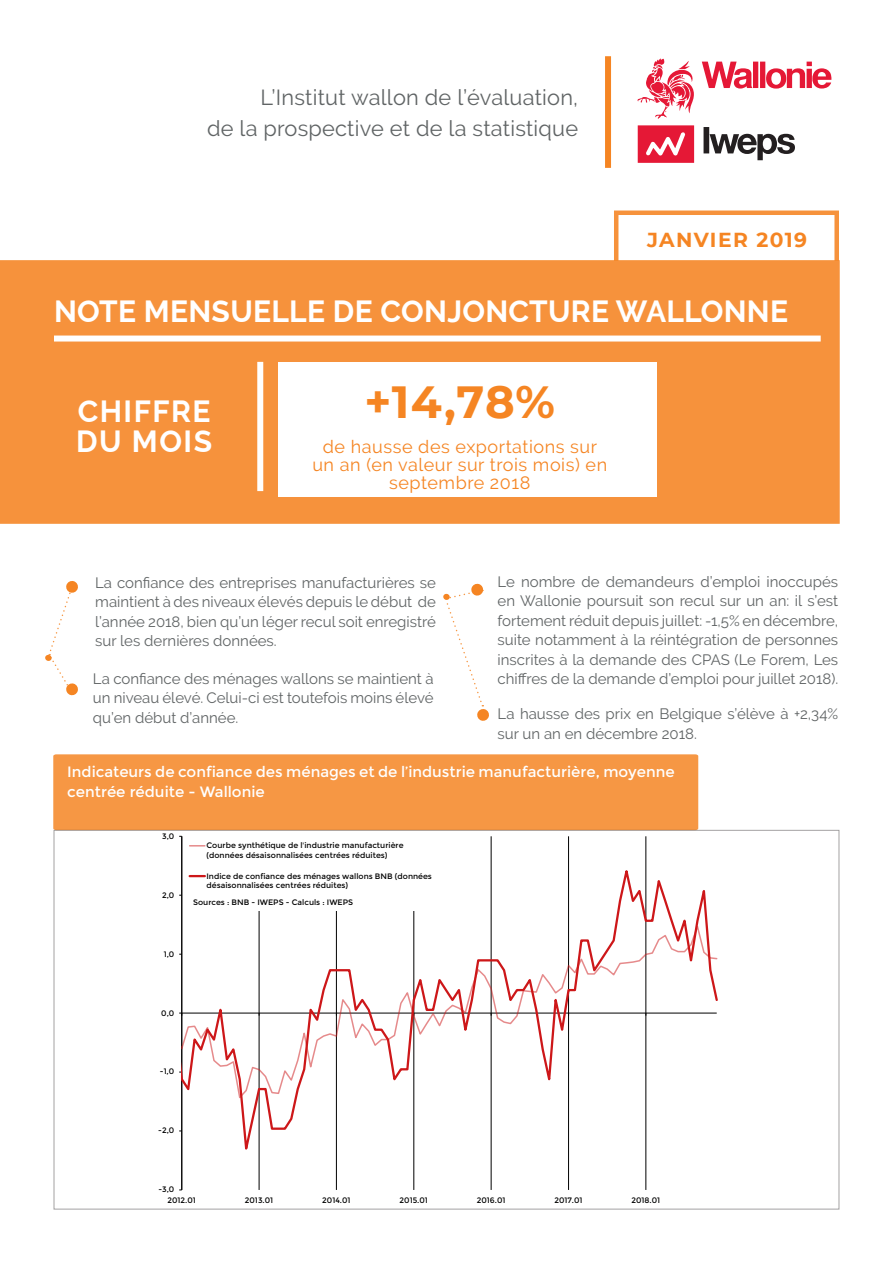
<style>
.page{position:relative;width:893px;height:1263px;background:#fff}
.page>*{position:absolute;margin:0;border:0;box-sizing:border-box;transform-origin:0 0}
.t1{font:700 45px "Montserrat";color:#f58523}
.t2{font:700 30px "Raleway";letter-spacing:.01em;color:#fff}
.t3{font:700 30px/30px "Raleway";letter-spacing:.05em;color:#fff}
.t4{font:21.75px/31.5px "Raleway";letter-spacing:.01em;color:#606465;text-align:right}
.Texte_courant{font:700 20.25px "Montserrat";letter-spacing:.07em;color:#f58523}
.t5{font:18px/18px "Raleway";letter-spacing:.03em;color:#f58523;text-align:center}
.Texte_courant-2{font:15px/19.5px "Raleway";color:#606465;text-align:justify}
.Texte_courant-3{font:15px/19.5px "Montserrat";color:#fff}
.t6{font:7.95px/9.6px "Montserrat";letter-spacing:.005em;color:#000}
</style>
<div class="page">
<div style="left:53px;top:754px;width:645px;height:76px;background:#f69744"></div>
<svg style="left:702px;top:62px;width:50px;height:27px"></svg>
<div style="left:753px;top:62px;width:5px;height:26px;background:#e51836"></div>
<div style="left:760px;top:62px;width:5px;height:26px;background:#e51836"></div>
<svg style="left:766px;top:62px;width:65px;height:27px"></svg>
<svg style="left:637px;top:58px;width:57px;height:61px"></svg>
<div style="left:638px;top:125px;width:56px;height:38px;background:#e51836"></div>
<svg style="left:646px;top:132px;width:39px;height:24px"></svg>
<div style="left:703px;top:127px;width:6px;height:26px;background:#231f20"></div>
<svg style="left:710px;top:134px;width:85px;height:26px"></svg>
<div style="left:605px;top:56px;width:6px;height:112px;background:#f58523"></div>
<svg style="left:443px;top:583px;width:46px;height:138px"></svg>
<svg style="left:45px;top:581px;width:33px;height:115px"></svg>
<div style="left:0;top:260px;width:840px;height:264px;background:#f6923c"></div>
<div style="left:54px;top:335px;width:767px;height:6px;background:#fff"></div>
<div style="left:257px;top:362px;width:6px;height:129px;background:#fff"></div>
<div style="left:278px;top:362px;width:379px;height:135px;background:#fff"></div>
<div style="left:614px;top:210px;width:225px;height:52px;border:4px solid #f58523"></div>
<hr style="left:259px;top:836px;width:1px;height:354px;background:#000">
<hr style="left:336px;top:836px;width:1px;height:354px;background:#000">
<hr style="left:414px;top:836px;width:1px;height:354px;background:#000">
<hr style="left:491px;top:836px;width:1px;height:354px;background:#000">
<hr style="left:568px;top:836px;width:1px;height:354px;background:#000">
<hr style="left:646px;top:836px;width:1px;height:354px;background:#000">
<hr style="left:182px;top:836px;width:1px;height:354px;background:#000">
<svg style="left:182px;top:860px;width:535px;height:328px"></svg>
<div style="left:186px;top:835px;width:249px;height:61px;background:#fff"></div>
<svg style="left:190px;top:845px;width:15px;height:1px"></svg>
<svg style="left:190px;top:875px;width:15px;height:2px"></svg>
<div style="left:191px;top:893px;width:228px;height:17px;background:#fff"></div>
<p class="t4" style="left:207px;top:81px;width:372px">L’Institut wallon de l’évaluation,<br>de la prospective et de la statistique</p>
<p class="Texte_courant" style="left:647px;top:225px;width:162px">JANVIER 2019</p>
<p class="t2" style="left:54px;top:294px;width:736px">NOTE MENSUELLE DE CONJONCTURE WALLONNE</p>
<p class="t3" style="left:76px;top:397px;width:137px">CHIFFRE<br>DU MOIS</p>
<p class="t1" style="left:364px;top:369px;width:192px">+14,78%</p>
<p class="t5" style="left:312px;top:437px;width:296px">de hausse des exportations sur un an (en valeur sur trois mois) en septembre 2018</p>
<p class="Texte_courant-2" style="left:95px;top:572px;width:342px">La confiance des entreprises manufacturières se maintient à des niveaux élevés depuis le début de l’année 2018, bien qu’un léger recul soit enregistré sur les dernières données.</p>
<p class="Texte_courant-2" style="left:93px;top:669px;width:342px">La confiance des ménages wallons se maintient à un niveau élevé. Celui-ci est toutefois moins élevé qu’en début d’année.</p>
<p class="Texte_courant-2" style="left:498px;top:571px;width:342px">Le nombre de demandeurs d’emploi inoccupés en Wallonie poursuit son recul sur un an: il s’est fortement réduit depuis juillet: -1,5% en décembre, suite notamment à la réintégration de personnes inscrites à la demande des CPAS (Le Forem, Les chiffres de la demande d’emploi pour juillet 2018).</p>
<p class="Texte_courant-2" style="left:498px;top:704px;width:342px">La hausse des prix en Belgique s’élève à +2,34% sur un an en décembre 2018.</p>
<p class="Texte_courant-3" style="left:67px;top:763px;width:609px">Indicateurs de confiance des ménages et de l’industrie manufacturière, moyenne centrée réduite - Wallonie</p>
<p class="t6" style="left:162px;top:831px;width:14px">3,0</p>
<p class="t6" style="left:162px;top:890px;width:14px">2,0</p>
<p class="t6" style="left:164px;top:949px;width:12px">1,0</p>
<p class="t6" style="left:206px;top:841px;width:199px">Courbe synthétique de l'industrie manufacturière (données désaisonnalisées centrées réduites)</p>
<p class="t6" style="left:206px;top:871px;width:227px">Indice de confiance des ménages wallons BNB (données désaisonnalisées centrées réduites)</p>
<p class="t6" style="left:193px;top:897px;width:161px">Sources : BNB - IWEPS - Calculs : IWEPS</p>
<p class="t6" style="left:161px;top:1008px;width:15px">0,0</p>
<p class="t6" style="left:160px;top:1067px;width:16px">-1,0</p>
<p class="t6" style="left:158px;top:1126px;width:18px">-2,0</p>
<p class="t6" style="left:158px;top:1185px;width:17px">-3,0</p>
<p class="t6" style="left:167px;top:1195px;width:30px">2012.01</p>
<p class="t6" style="left:245px;top:1195px;width:30px">2013.01</p>
<p class="t6" style="left:322px;top:1195px;width:30px">2014.01</p>
<p class="t6" style="left:400px;top:1195px;width:30px">2015.01</p>
<p class="t6" style="left:477px;top:1195px;width:30px">2016.01</p>
<p class="t6" style="left:554px;top:1195px;width:30px">2017.01</p>
<p class="t6" style="left:631px;top:1195px;width:30px">2018.01</p>
</div>
